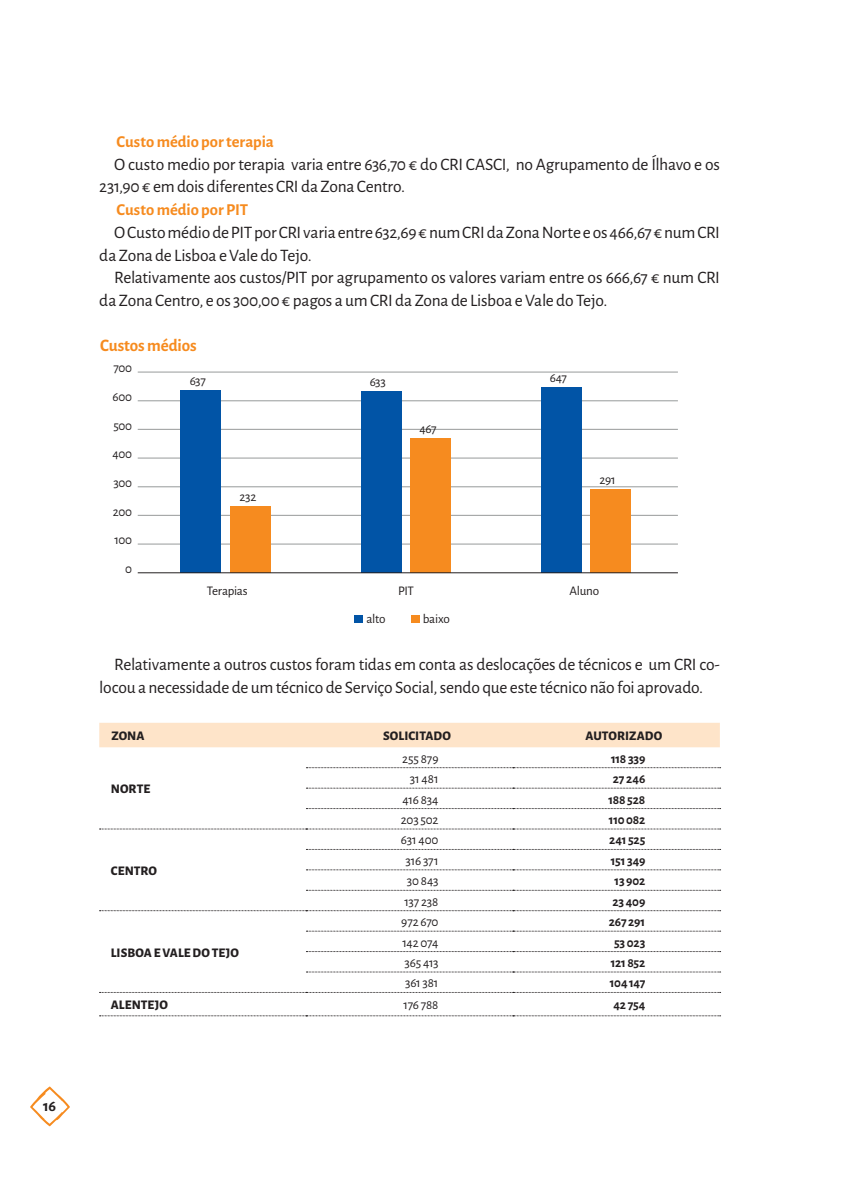
<style>
.page{position:relative;width:844px;height:1191px;background:#fff}
.page>*{position:absolute;margin:0;border:0;box-sizing:border-box;transform-origin:0 0}
.t1{font:17.5px/22.8px "Alegreya Sans";letter-spacing:-.015em;color:#231f20}
.t2{font:700 17.5px "Alegreya Sans";letter-spacing:-.005em;color:#f68b1f}
.t3{font:700 16.62px "Alegreya Sans";color:#f68b1f}
.t4{font:700 15.75px "Alegreya Sans";color:#231f20}
.t5{font:13.12px "Alegreya Sans";letter-spacing:-.02em;color:#231f20}
.t6{font:700 13.12px "Alegreya Sans";letter-spacing:-.01em;color:#231f20}
.t7{font:800 13.12px "Alegreya Sans";letter-spacing:.005em;color:#231f20}
</style>
<div class="page">
<hr style="left:138px;top:372px;width:539px;height:1px;background:#979a9a">
<hr style="left:138px;top:400px;width:539px;height:1px;background:#979a9a">
<hr style="left:138px;top:429px;width:539px;height:1px;background:#979a9a">
<hr style="left:138px;top:458px;width:539px;height:1px;background:#979a9a">
<hr style="left:138px;top:486px;width:539px;height:1px;background:#979a9a">
<hr style="left:138px;top:515px;width:539px;height:1px;background:#979a9a">
<hr style="left:138px;top:544px;width:539px;height:1px;background:#979a9a">
<div style="left:181px;top:390px;width:40px;height:183px;background:#0154a6"></div>
<div style="left:361px;top:391px;width:40px;height:182px;background:#0154a6"></div>
<div style="left:540px;top:387px;width:41px;height:186px;background:#0154a6"></div>
<div style="left:231px;top:506px;width:40px;height:67px;background:#f68b1f"></div>
<div style="left:410px;top:439px;width:41px;height:134px;background:#f68b1f"></div>
<div style="left:590px;top:489px;width:40px;height:84px;background:#f68b1f"></div>
<hr style="left:138px;top:572px;width:539px;height:1px;background:#231f20">
<div style="left:354px;top:615px;width:9px;height:8px;background:#0154a6"></div>
<div style="left:410px;top:615px;width:9px;height:8px;background:#f68b1f"></div>
<div style="left:99px;top:723px;width:620px;height:24px;background:#fee4c9"></div>
<svg style="left:306px;top:767px;width:414px;height:1px"></svg>
<svg style="left:306px;top:788px;width:414px;height:1px"></svg>
<svg style="left:306px;top:808px;width:414px;height:1px"></svg>
<svg style="left:99px;top:828px;width:621px;height:1px"></svg>
<svg style="left:306px;top:849px;width:414px;height:1px"></svg>
<svg style="left:306px;top:869px;width:414px;height:1px"></svg>
<svg style="left:306px;top:890px;width:414px;height:1px"></svg>
<svg style="left:99px;top:910px;width:621px;height:1px"></svg>
<svg style="left:306px;top:931px;width:414px;height:1px"></svg>
<svg style="left:306px;top:951px;width:414px;height:1px"></svg>
<svg style="left:306px;top:971px;width:414px;height:1px"></svg>
<svg style="left:99px;top:992px;width:621px;height:1px"></svg>
<svg style="left:99px;top:1015px;width:621px;height:1px"></svg>
<svg style="left:30px;top:1086px;width:40px;height:40px"></svg>
<p class="t4" style="left:43px;top:1094px;width:14px">16</p>
<p class="t3" style="left:117px;top:129px;width:159px">Custo médio por terapia</p>
<p class="t1" style="left:99px;top:152px;width:622px;text-indent:15px">O custo medio por terapia varia entre 636,70 € do CRI CASCI, no Agrupamento de Ílhavo e os<br>231,90 € em dois diferentes CRI da Zona Centro.</p>
<p class="t3" style="left:117px;top:198px;width:133px">Custo médio por PIT</p>
<p class="t1" style="left:99px;top:220px;width:622px;text-indent:15px">O Custo médio de PIT por CRI varia entre 632,69 € num CRI da Zona Norte e os 466,67 € num CRI da Zona de Lisboa e Vale do Tejo.</p>
<p class="t1" style="left:99px;top:265px;width:622px;text-indent:15px">Relativamente aos custos/PIT por agrupamento os valores variam entre os 666,67 € num CRI da Zona Centro, e os 300,00 € pagos a um CRI da Zona de Lisboa e Vale do Tejo.</p>
<p class="t2" style="left:100px;top:332px;width:98px">Custos médios</p>
<p class="t5" style="left:113px;top:359px;width:20px">700</p>
<p class="t5" style="left:112px;top:388px;width:21px">600</p>
<p class="t5" style="left:113px;top:417px;width:20px">500</p>
<p class="t5" style="left:112px;top:445px;width:21px">400</p>
<p class="t5" style="left:113px;top:474px;width:20px">300</p>
<p class="t5" style="left:113px;top:503px;width:21px">200</p>
<p class="t5" style="left:114px;top:531px;width:19px">100</p>
<p class="t5" style="left:125px;top:560px;width:8px">0</p>
<p class="t5" style="left:190px;top:371px;width:18px">637</p>
<p class="t5" style="left:369px;top:372px;width:18px">633</p>
<p class="t5" style="left:549px;top:368px;width:19px">647</p>
<p class="t5" style="left:239px;top:487px;width:18px">232</p>
<p class="t5" style="left:419px;top:420px;width:19px">467</p>
<p class="t5" style="left:599px;top:470px;width:17px">291</p>
<p class="t5" style="left:207px;top:582px;width:43px">Terapias</p>
<p class="t5" style="left:398px;top:582px;width:17px">PIT</p>
<p class="t5" style="left:569px;top:582px;width:31px">Aluno</p>
<p class="t5" style="left:366px;top:610px;width:21px">alto</p>
<p class="t5" style="left:422px;top:610px;width:28px">baixo</p>
<p class="t1" style="left:99px;top:652px;width:622px;text-indent:15px">Relativamente a outros custos foram tidas em conta as deslocações de técnicos e um CRI co&shy;locou a necessidade de um técnico de Serviço Social, sendo que este técnico não foi aprovado.</p>
<p class="t7" style="left:111px;top:726px;width:35px">ZONA</p>
<p class="t7" style="left:383px;top:726px;width:69px">SOLICITADO</p>
<p class="t7" style="left:585px;top:726px;width:78px">AUTORIZADO</p>
<p class="t7" style="left:111px;top:779px;width:41px">NORTE</p>
<p class="t7" style="left:111px;top:861px;width:48px">CENTRO</p>
<p class="t7" style="left:111px;top:942px;width:130px">LISBOA E VALE DO TEJO</p>
<p class="t5" style="left:402px;top:749px;width:38px">255 879</p>
<p class="t6" style="left:611px;top:749px;width:36px">118 339</p>
<p class="t5" style="left:409px;top:770px;width:30px">31 481</p>
<p class="t6" style="left:612px;top:769px;width:34px">27 246</p>
<p class="t5" style="left:402px;top:790px;width:37px">416 834</p>
<p class="t6" style="left:608px;top:789px;width:38px">188 528</p>
<p class="t5" style="left:401px;top:811px;width:39px">203 502</p>
<p class="t6" style="left:608px;top:810px;width:38px">110 082</p>
<p class="t5" style="left:401px;top:831px;width:39px">631 400</p>
<p class="t6" style="left:609px;top:830px;width:38px">241 525</p>
<p class="t5" style="left:405px;top:851px;width:35px">316 371</p>
<p class="t6" style="left:610px;top:851px;width:36px">151 349</p>
<p class="t5" style="left:407px;top:872px;width:33px">30 843</p>
<p class="t6" style="left:614px;top:871px;width:32px">13 902</p>
<p class="t5" style="left:404px;top:892px;width:36px">137 238</p>
<p class="t6" style="left:612px;top:892px;width:34px">23 409</p>
<p class="t5" style="left:401px;top:913px;width:39px">972 670</p>
<p class="t6" style="left:608px;top:912px;width:38px">267 291</p>
<p class="t5" style="left:402px;top:933px;width:38px">142 074</p>
<p class="t6" style="left:614px;top:932px;width:33px">53 023</p>
<p class="t5" style="left:404px;top:954px;width:35px">365 413</p>
<p class="t6" style="left:610px;top:953px;width:36px">121 852</p>
<p class="t5" style="left:405px;top:974px;width:35px">361 381</p>
<p class="t6" style="left:609px;top:973px;width:37px">104 147</p>
<p class="t7" style="left:111px;top:995px;width:59px">ALENTEJO</p>
<p class="t5" style="left:403px;top:996px;width:36px">176 788</p>
<p class="t6" style="left:613px;top:995px;width:33px">42 754</p>
</div>
